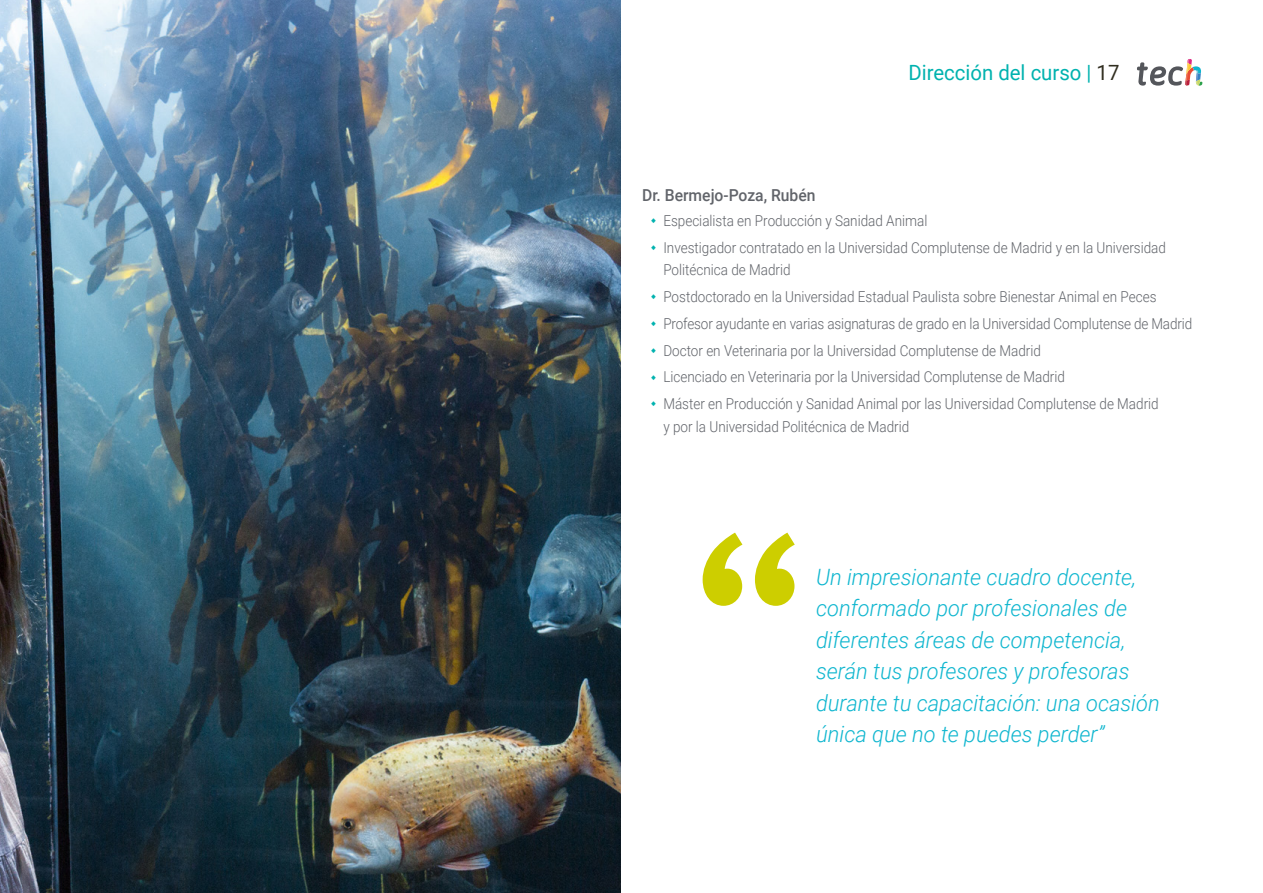
<style>
.page{position:relative;width:1263px;height:893px;background:#fff}
.page>*{position:absolute;margin:0;border:0;box-sizing:border-box;transform-origin:0 0}
.t1{font:italic 300 22.5px/31.5px "Roboto";color:#0fb6cf}
.t2{font:21px "Roboto";color:#00b2af}
.t3{font:500 16.5px "Roboto";color:#61646a;scale:.95 1}
.t4{font:300 15px/26.7px "Roboto";color:#61646a;scale:.9 1}
.s1{color:#312e20}
</style>
<div class="page">
<svg style="left:703px;top:533px;width:92px;height:73px"></svg>
<svg style="left:1137px;top:59px;width:65px;height:27px"></svg>
<img style="left:0;top:0;width:621px;height:893px">
<h2 class="t2" style="left:908px;top:57px;width:213px">Dirección del curso | <span class="s1">17</span></h2>
<p class="t3" style="left:642px;top:184px;width:184px">Dr. Bermejo-Poza, Rubén</p>
<p class="t4" style="left:663px;top:207px;width:560px">Especialista en Producción y Sanidad Animal<br>Investigador contratado en la Universidad Complutense de Madrid y en la Universidad</p>
<p class="t4" style="left:663px;top:256px;width:589px">Politécnica de Madrid<br>Postdoctorado en la Universidad Estadual Paulista sobre Bienestar Animal en Peces Profesor ayudante en varias asignaturas de grado en la Universidad Complutense de Madrid Doctor en Veterinaria por la Universidad Complutense de Madrid<br>Licenciado en Veterinaria por la Universidad Complutense de Madrid<br>Máster en Producción y Sanidad Animal por las Universidad Complutense de Madrid</p>
<p class="t4" style="left:663px;top:412px;width:275px">y por la Universidad Politécnica de Madrid</p>
<h1 class="t1" style="left:816px;top:560px;width:345px">Un impresionante cuadro docente, conformado por profesionales de diferentes áreas de competencia, serán tus profesores y profesoras durante tu capacitación: una ocasión única que no te puedes perder”</h1>
</div>
